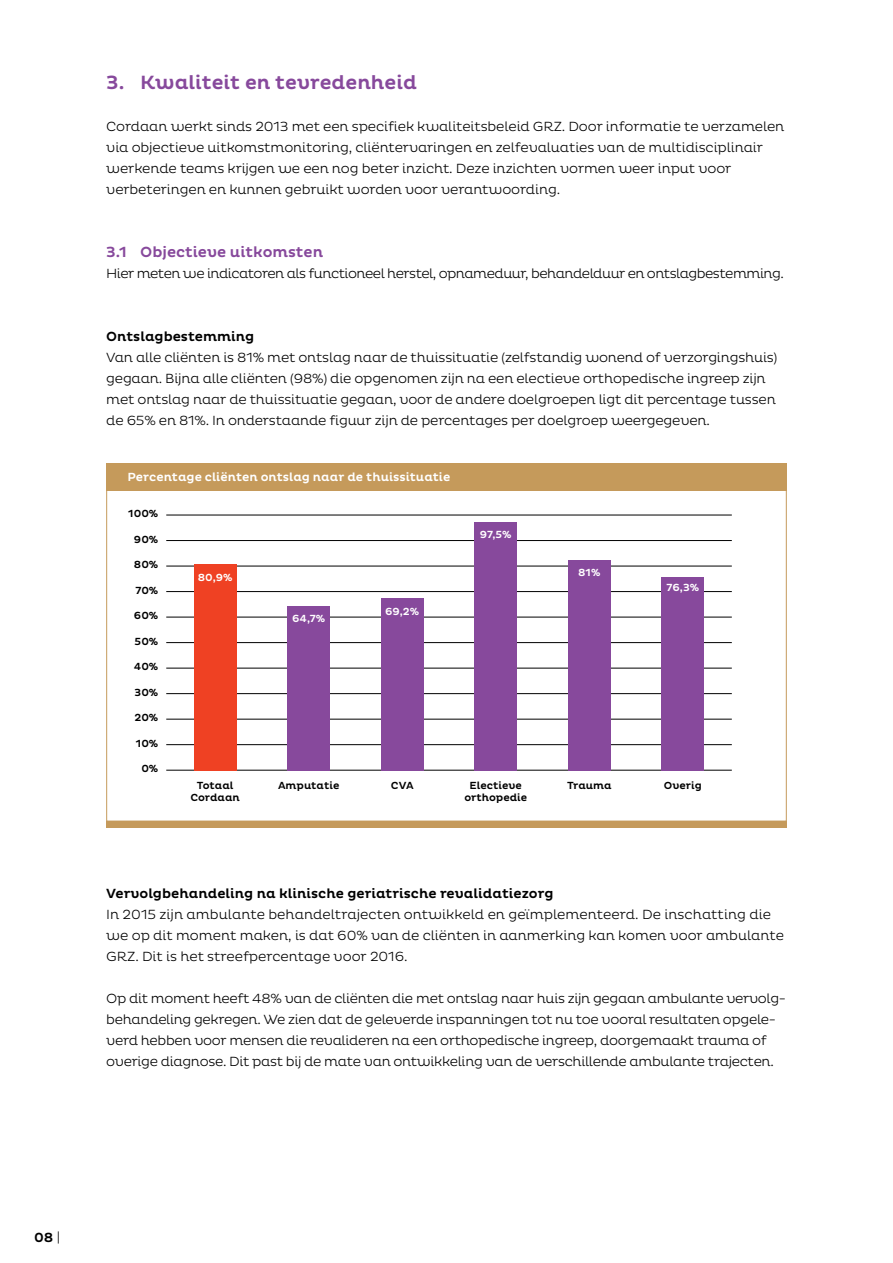
<style>
.page{position:relative;width:893px;height:1263px;background:#fff}
.page>*{position:absolute;margin:0;border:0;box-sizing:border-box;transform-origin:0 0}
.t1{font:500 19.5px "Pluto";color:#87499c}
.t2{font:500 15px "Pluto";color:#87499c}
.t3{font:300 13.5px/21px "Pluto";letter-spacing:-.015em;color:#000}
.t4{font:300 13.5px "Pluto";letter-spacing:-.04em;color:#000}
._7B__Leestekst_vet{font:500 13.5px "Pluto";color:#000}
.t5{font:500 12px "Pluto";color:#fff}
.t6{font:500 10.5px/12.6px "Pluto";color:#000;text-align:center}
.t7{font:500 10.5px "Pluto";color:#fff}
.s1{font-weight:300}
</style>
<div class="page">
<div style="left:106px;top:821px;width:681px;height:7px;background:#c59a5b"></div>
<hr style="left:166px;top:770px;width:566px;height:1px;background:#000">
<hr style="left:166px;top:744px;width:566px;height:1px;background:#000">
<hr style="left:166px;top:719px;width:566px;height:1px;background:#000">
<hr style="left:166px;top:693px;width:566px;height:1px;background:#000">
<hr style="left:166px;top:668px;width:566px;height:1px;background:#000">
<hr style="left:166px;top:642px;width:566px;height:1px;background:#000">
<hr style="left:166px;top:617px;width:566px;height:1px;background:#000">
<hr style="left:166px;top:591px;width:566px;height:1px;background:#000">
<hr style="left:166px;top:566px;width:566px;height:1px;background:#000">
<hr style="left:166px;top:540px;width:566px;height:1px;background:#000">
<div style="left:194px;top:564px;width:42px;height:206px;background:#ef4123"></div>
<div style="left:287px;top:606px;width:43px;height:164px;background:#87499c"></div>
<div style="left:381px;top:598px;width:42px;height:172px;background:#87499c"></div>
<div style="left:475px;top:522px;width:42px;height:248px;background:#87499c"></div>
<div style="left:568px;top:560px;width:43px;height:210px;background:#87499c"></div>
<div style="left:662px;top:577px;width:42px;height:193px;background:#87499c"></div>
<hr style="left:166px;top:515px;width:566px;height:1px;background:#000">
<div style="left:106px;top:464px;width:681px;height:27px;background:#c59a5b"></div>
<p class="t1" style="left:106px;top:71px;width:312px">3. Kwaliteit en tevredenheid</p>
<p class="t3" style="left:106px;top:116px;width:680px">Cordaan werkt sinds 2013 met een specifiek kwaliteitsbeleid GRZ. Door informatie te verzamelen via objectieve uitkomstmonitoring, cliëntervaringen en zelfevaluaties van de multidisciplinair werkende teams krijgen we een nog beter inzicht. Deze inzichten vormen weer input voor verbeteringen en kunnen gebruikt worden voor verantwoording.</p>
<p class="t2" style="left:106px;top:243px;width:218px">3.1 Objectieve uitkomsten</p>
<p class="t4" style="left:106px;top:266px;width:679px">Hier meten we indicatoren als functioneel herstel, opnameduur, behandelduur en ontslagbestemming.</p>
<p class="_7B__Leestekst_vet" style="left:106px;top:329px;width:150px">Ontslagbestemming</p>
<p class="t3" style="left:106px;top:347px;width:672px">Van alle cliënten is 81% met ontslag naar de thuissituatie (zelfstandig wonend of verzorgingshuis) gegaan. Bijna alle cliënten (98%) die opgenomen zijn na een electieve orthopedische ingreep zijn met ontslag naar de thuissituatie gegaan, voor de andere doelgroepen ligt dit percentage tussen de 65% en 81%. In onderstaande figuur zijn de percentages per doelgroep weergegeven.</p>
<p class="t5" style="left:128px;top:470px;width:324px">Percentage cliënten ontslag naar de thuissituatie</p>
<p class="t6" style="left:128px;top:507px;width:32px">100%</p>
<p class="t6" style="left:134px;top:533px;width:26px">90%</p>
<p class="t6" style="left:134px;top:558px;width:26px">80%</p>
<p class="t6" style="left:135px;top:584px;width:25px">70%</p>
<p class="t6" style="left:134px;top:610px;width:26px">60%</p>
<p class="t6" style="left:135px;top:635px;width:25px">50%</p>
<p class="t6" style="left:134px;top:661px;width:26px">40%</p>
<p class="t6" style="left:135px;top:686px;width:25px">30%</p>
<p class="t6" style="left:134px;top:712px;width:25px">20%</p>
<p class="t6" style="left:136px;top:737px;width:24px">10%</p>
<p class="t6" style="left:141px;top:763px;width:19px">0%</p>
<p class="t7" style="left:198px;top:572px;width:36px">80,9%</p>
<p class="t6" style="left:197px;top:779px;width:38px">Totaal</p>
<p class="t6" style="left:190px;top:792px;width:51px">Cordaan</p>
<p class="t7" style="left:292px;top:613px;width:35px">64,7%</p>
<p class="t6" style="left:278px;top:779px;width:63px">Amputatie</p>
<p class="t7" style="left:385px;top:606px;width:36px">69,2%</p>
<p class="t7" style="left:480px;top:529px;width:33px">97,5%</p>
<p class="t7" style="left:578px;top:567px;width:24px">81%</p>
<p class="t6" style="left:391px;top:779px;width:24px">CVA</p>
<p class="t6" style="left:464px;top:779px;width:64px">Electieve orthopedie</p>
<p class="t6" style="left:567px;top:779px;width:46px">Trauma</p>
<p class="t7" style="left:667px;top:582px;width:34px">76,3%</p>
<p class="t6" style="left:664px;top:779px;width:39px">Overig</p>
<p class="_7B__Leestekst_vet" style="left:106px;top:885px;width:449px">Vervolgbehandeling na klinische geriatrische revalidatiezorg</p>
<p class="t3" style="left:106px;top:904px;width:679px">In 2015 zijn ambulante behandeltrajecten ontwikkeld en geïmplementeerd. De inschatting die we op dit moment maken, is dat 60% van de cliënten in aanmerking kan komen voor ambulante<br>GRZ. Dit is het streefpercentage voor 2016.</p>
<p class="t3" style="left:106px;top:988px;width:681px">Op dit moment heeft 48% van de cliënten die met ontslag naar huis zijn gegaan ambulante vervolg&shy;behandeling gekregen. We zien dat de geleverde inspanningen tot nu toe vooral resultaten opgele&shy;verd hebben voor mensen die revalideren na een orthopedische ingreep, doorgemaakt trauma of overige diagnose. Dit past bij de mate van ontwikkeling van de verschillende ambulante trajecten.</p>
<p class="_7B__Leestekst_vet" style="left:34px;top:1230px;width:28px">08 <span class="s1">|</span></p>
</div>
